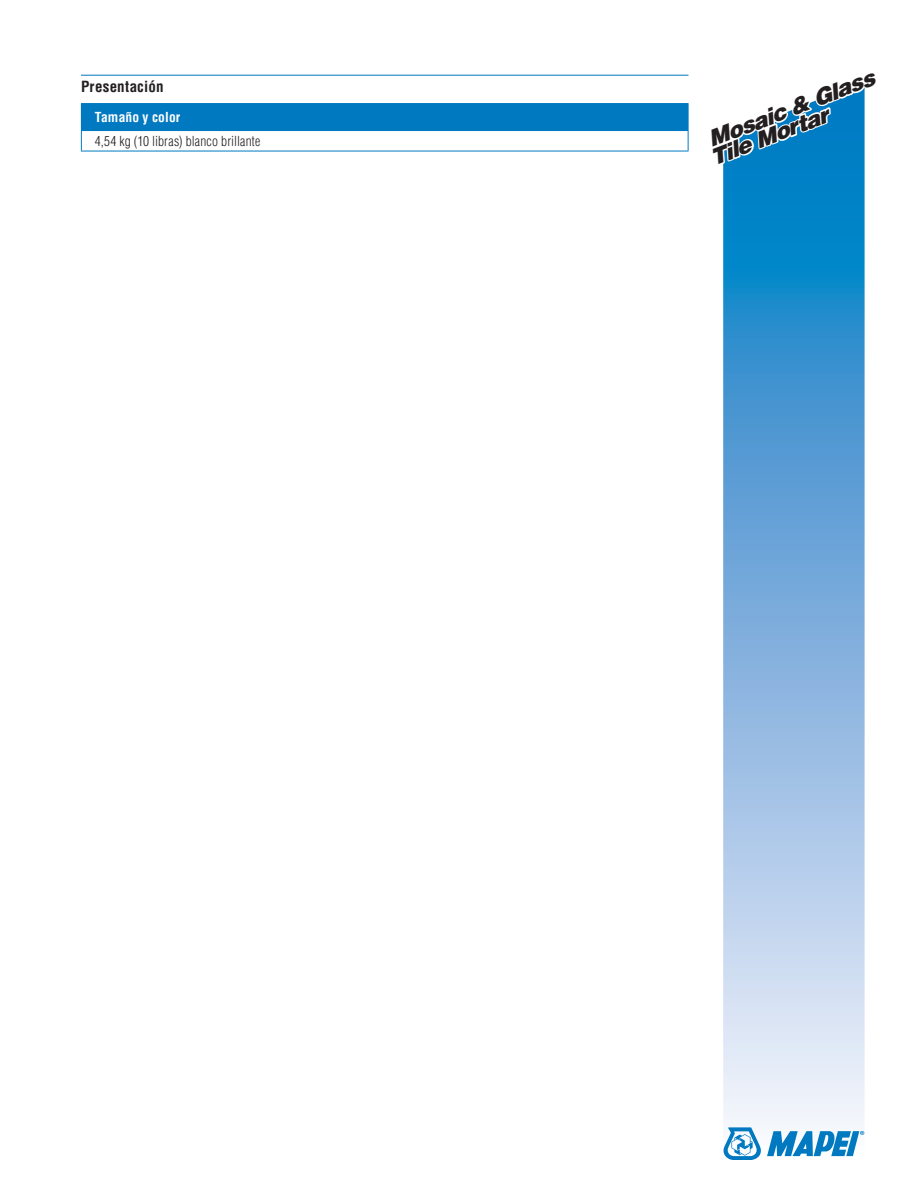
<style>
.page{position:relative;width:918px;height:1188px;background:#fff}
.page>*{position:absolute;margin:0;border:0;box-sizing:border-box;transform-origin:0 0}
.t1{font:italic 900 22.2px/18.1px "Helvetica LT Std";color:#231f20}
.t2{font:700 condensed 15px "Helvetica LT Std";letter-spacing:.015em;color:#231f20}
.t3{font:300 condensed 13.5px "Helvetica LT Std";letter-spacing:.015em;color:#231f20}
.t4{font:700 condensed 13.5px "Helvetica LT Std";letter-spacing:.01em;color:#fff}
</style>
<div class="page">
<svg style="left:723px;top:174px;width:142px;height:983px;background:#7fb4df"></svg>
<svg style="left:724px;top:1127px;width:37px;height:33px"></svg>
<svg style="left:767px;top:1131px;width:97px;height:25px"></svg>
<svg style="left:723px;top:87px;width:142px;height:87px"></svg>
<hr style="left:81px;top:75px;width:607px;height:1px;background:#0079c1">
<div style="left:81px;top:104px;width:607px;height:27px;background:#0079c1"></div>
<hr style="left:81px;top:103px;width:607px;height:1px;background:#0079c1">
<svg style="left:81px;top:131px;width:1px;height:20px"></svg>
<svg style="left:688px;top:104px;width:1px;height:47px"></svg>
<hr style="left:81px;top:151px;width:607px;height:1px;background:#0079c1">
<p class="t2" style="left:81px;top:77px;width:84px">Presentación</p>
<p class="t4" style="left:95px;top:109px;width:87px">Tamaño y color</p>
<p class="t3" style="left:95px;top:132px;width:167px">4,54 kg (10 libras) blanco brillante</p>
<h1 class="t1" style="left:701px;top:133px;width:183px;rotate:-21deg">Mosaic &amp; Glass<br>Tile Mortar</h1>
</div>
